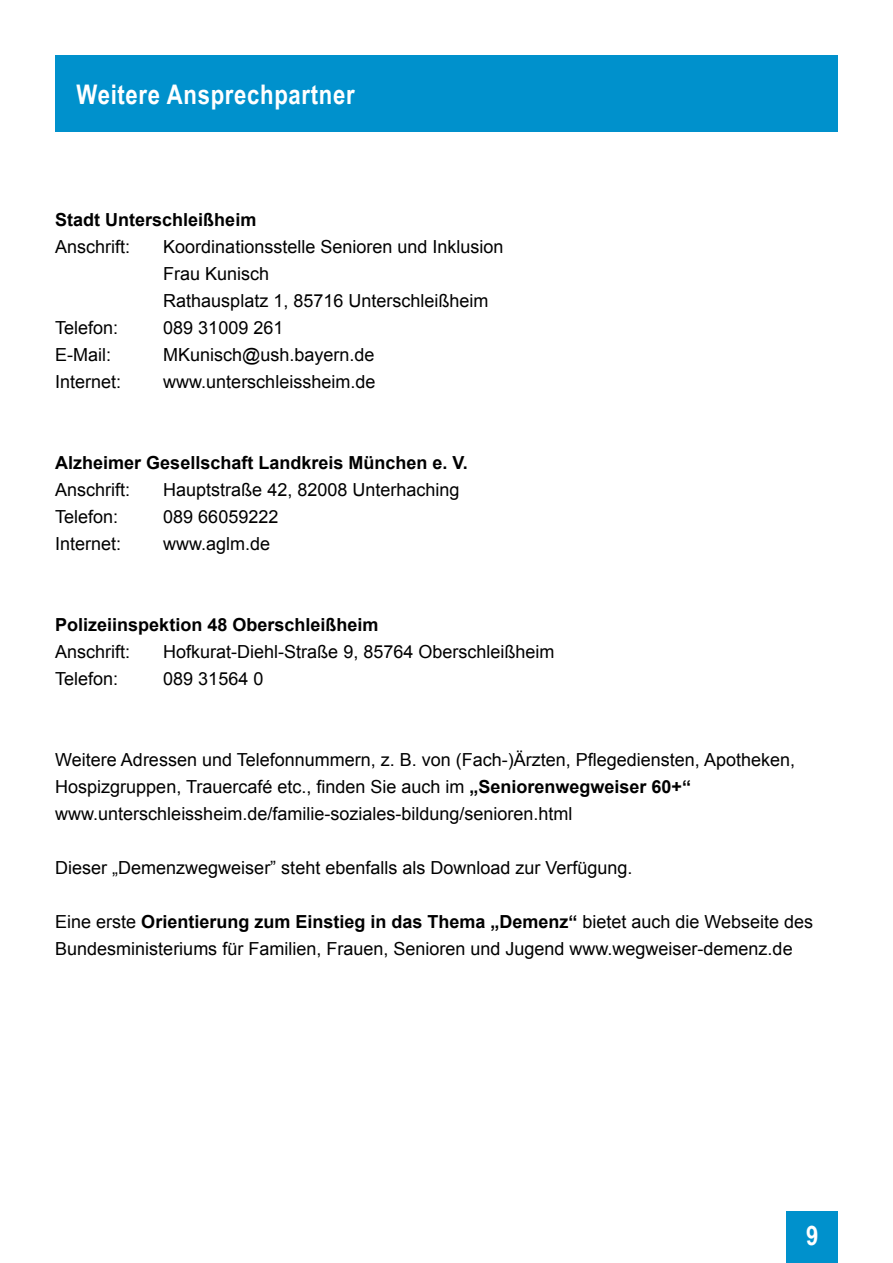
<style>
.page{position:relative;width:893px;height:1263px;background:#fff}
.page>*{position:absolute;margin:0;border:0;box-sizing:border-box;transform-origin:0 0}
.t1{font:700 27px "USH Bold Arial Narrow";letter-spacing:.025em;color:#fff}
.t2{font:18px/27px "Arial";color:#000}
.t3{font:700 18px "Arial";color:#000}
.s1{font-weight:700}
</style>
<div class="page">
<div style="left:55px;top:55px;width:783px;height:77px;background:#0091cc"></div>
<div style="left:787px;top:1212px;width:51px;height:51px;background:#0091cc"></div>
<h1 class="t1" style="left:77px;top:74px;width:280px">Weitere Ansprechpartner</h1>
<p class="t3" style="left:55px;top:208px;width:203px">Stadt Unterschleißheim</p>
<p class="t2" style="left:55px;top:233px;width:77px">Anschrift:</p>
<p class="t2" style="left:163px;top:233px;width:342px">Koordinationsstelle Senioren und Inklusion<br>Frau Kunisch<br>Rathausplatz 1, 85716 Unterschleißheim</p>
<p class="t2" style="left:55px;top:314px;width:65px">Telefon:</p>
<p class="t2" style="left:163px;top:314px;width:122px">089 31009 261</p>
<p class="t2" style="left:55px;top:341px;width:57px">E-Mail:</p>
<p class="t2" style="left:163px;top:341px;width:213px">MKunisch@ush.bayern.de</p>
<p class="t2" style="left:55px;top:368px;width:68px">Internet:</p>
<p class="t2" style="left:163px;top:368px;width:214px">www.unterschleissheim.de</p>
<p class="t3" style="left:55px;top:451px;width:414px">Alzheimer Gesellschaft Landkreis München e. V.</p>
<p class="t2" style="left:55px;top:476px;width:77px">Anschrift:</p>
<p class="t2" style="left:163px;top:476px;width:298px">Hauptstraße 42, 82008 Unterhaching</p>
<p class="t2" style="left:55px;top:503px;width:65px">Telefon:</p>
<p class="t2" style="left:163px;top:503px;width:117px">089 66059222</p>
<p class="t2" style="left:55px;top:530px;width:68px">Internet:</p>
<p class="t2" style="left:163px;top:530px;width:109px">www.aglm.de</p>
<p class="t3" style="left:55px;top:613px;width:325px">Polizeiinspektion 48 Oberschleißheim</p>
<p class="t2" style="left:55px;top:638px;width:77px">Anschrift:</p>
<p class="t2" style="left:163px;top:638px;width:393px">Hofkurat-Diehl-Straße 9, 85764 Oberschleißheim</p>
<p class="t2" style="left:55px;top:665px;width:65px">Telefon:</p>
<p class="t2" style="left:163px;top:665px;width:102px">089 31564 0</p>
<p class="t2" style="left:55px;top:746px;width:741px">Weitere Adressen und Telefonnummern, z. B. von (Fach-)Ärzten, Pflegediensten, Apotheken,<br>Hospizgruppen, Trauercafé etc., finden Sie auch im <span class="s1">„Seniorenwegweiser 60+“ </span>www.unterschleissheim.de/familie-soziales-bildung/senioren.html</p>
<p class="t2" style="left:55px;top:854px;width:579px">Dieser „Demenzwegweiser” steht ebenfalls als Download zur Verfügung.</p>
<p class="t2" style="left:55px;top:908px;width:759px">Eine erste <span class="s1">Orientierung zum Einstieg in das Thema „Demenz“</span> bietet auch die Webseite des<br>Bundesministeriums für Familien, Frauen, Senioren und Jugend www.wegweiser-demenz.de</p>
<h1 class="t1" style="left:806px;top:1214px;width:14px">9</h1>
</div>
